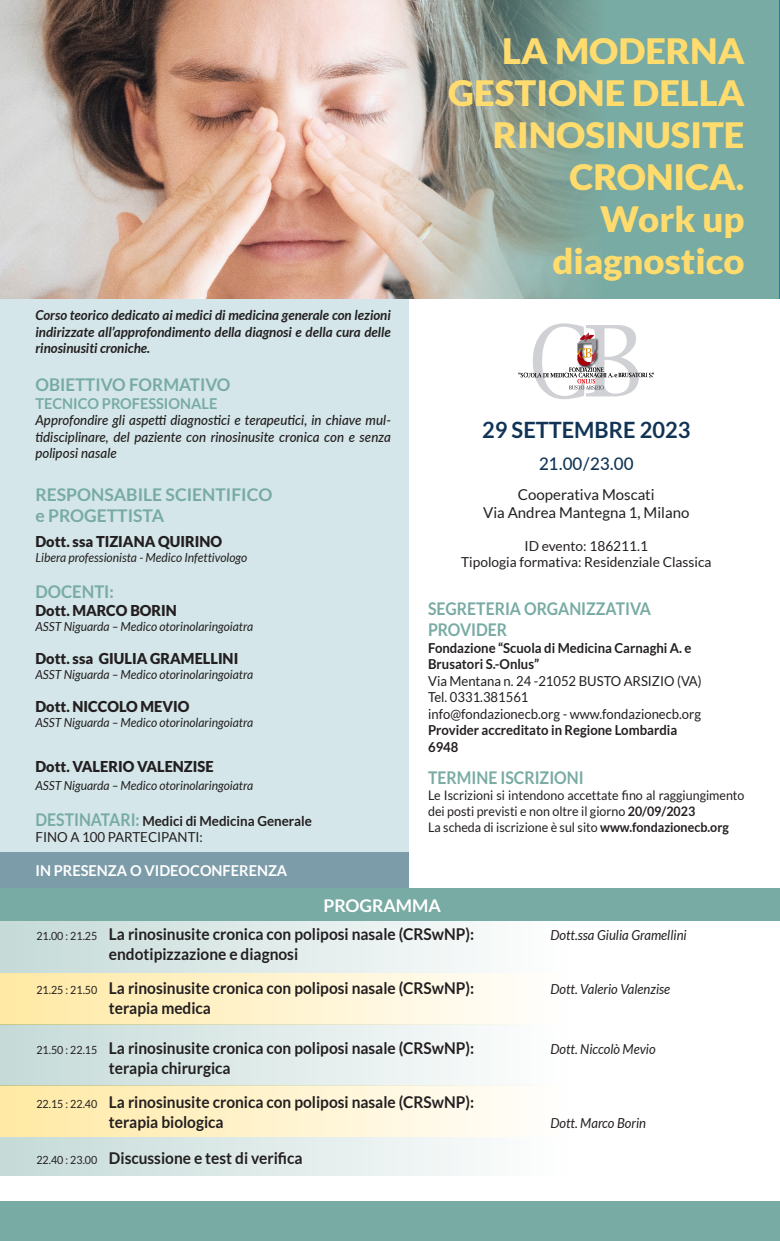
<style>
.page{position:relative;width:780px;height:1241px;background:#fff}
.page>*{position:absolute;margin:0;border:0;box-sizing:border-box;transform-origin:0 0}
.t1{font:900 35px "Lato";color:#ffdc6d;scale:1.04 1}
.t2{font:700 22.5px "Lato";color:#113456}
.t3{font:700 17.5px "Lato";color:#78aba3}
.t4{font:700 17.5px "Lato";color:#78aba3;scale:.9 1}
.t5{font:500 17.5px "Lato";color:#113456}
.t6{font:700 17.5px "Lato";color:#fff}
.t7{font:700 17.5px "Lato";color:#78aba3;scale:.95 1}
.t8{font:700 16.25px "Lato";color:#231f20;scale:.95 1}
.t9{font:900 15px "Lato";color:#231f20}
.t10{font:15px "Lato";color:#231f20}
.t11{font:700 15px "Lato";color:#fff}
.t12{font:700 15px "Lato";color:#78aba3}
.t13{font:italic 700 13.75px/16.5px "Lato";color:#231f20;text-align:justify}
.t14{font:italic 500 13.75px/16.5px "Lato";color:#231f20;text-align:justify}
.t15{font:700 13.75px/16.5px "Lato";color:#231f20;scale:.95 1}
.t16{font:13.75px "Lato";color:#231f20;scale:.95 1}
.t17{font:13.75px "Lato";color:#231f20}
.t18{font:italic 13.75px "Lato";color:#231f20;scale:.95 1}
.t19{font:700 13.75px "Lato";color:#231f20}
.t20{font:13.12px/15.8px "Lato";color:#231f20;scale:.95 1}
.t21{font:italic 12.5px "Lato";color:#231f20}
.s1{font-size:17.5px;color:#78aba3}
.s2{font-weight:700}
.s3{font-weight:400;font-size:11.25px}
</style>
<div class="page">
<div style="left:0;top:299px;width:409px;height:596px;background:#d4e6e9"></div>
<div style="left:0;top:851px;width:409px;height:37px;background:#7d9ca9"></div>
<div style="left:0;top:1200px;width:780px;height:40px;background:#78aba3"></div>
<div style="left:1px;top:0;width:778px;height:299px;background:#78aba3"></div>
<img style="left:1px;top:0;width:590px;height:299px">
<svg style="left:518px;top:323px;width:136px;height:76px"></svg>
<div style="left:0;top:972px;width:568px;height:52px;background:linear-gradient(to right,#ffe9a3,#fffefe)"></div>
<div style="left:1px;top:1085px;width:568px;height:52px;background:linear-gradient(to right,#ffe9a3,#fffefe)"></div>
<div style="left:1px;top:920px;width:568px;height:52px;background:linear-gradient(to right,#c5dbd8,#fefefe)"></div>
<div style="left:0;top:1024px;width:568px;height:61px;background:linear-gradient(to right,#c5dbd8,#fefefe)"></div>
<div style="left:0;top:1137px;width:568px;height:38px;background:linear-gradient(to right,#c5dbd8,#fefefe)"></div>
<div style="left:0;top:888px;width:780px;height:32px;background:#78aba3"></div>
<p class="t13" style="left:35px;top:307px;width:357px">Corso teorico dedicato ai medici di medicina generale con lezioni indirizzate all’approfondimento della diagnosi e della cura delle rinosinusiti croniche.</p>
<p class="t3" style="left:35px;top:374px;width:196px">OBIETTIVO FORMATIVO</p>
<p class="t12" style="left:35px;top:394px;width:183px">TECNICO PROFESSIONALE</p>
<p class="t14" style="left:35px;top:411px;width:357px">Approfondire gli aspetti diagnostici e terapeutici, in chiave mul&shy;tidisciplinare, del paziente con rinosinusite cronica con e senza poliposi nasale</p>
<p class="t3" style="left:35px;top:484px;width:238px">RESPONSABILE SCIENTIFICO</p>
<p class="t3" style="left:35px;top:505px;width:130px">e PROGETTISTA</p>
<p class="t9" style="left:35px;top:533px;width:188px">Dott. ssa TIZIANA QUIRINO</p>
<p class="t21" style="left:35px;top:550px;width:213px">Libera professionista - Medico Infettivologo</p>
<p class="t7" style="left:35px;top:581px;width:84px">DOCENTI:</p>
<p class="t9" style="left:35px;top:602px;width:143px">Dott. MARCO BORIN</p>
<p class="t21" style="left:35px;top:619px;width:219px">ASST Niguarda – Medico otorinolaringoiatra</p>
<p class="t9" style="left:35px;top:650px;width:204px">Dott. ssa GIULIA GRAMELLINI</p>
<p class="t21" style="left:35px;top:667px;width:219px">ASST Niguarda – Medico otorinolaringoiatra</p>
<p class="t9" style="left:35px;top:698px;width:155px">Dott. NICCOLO MEVIO</p>
<p class="t21" style="left:35px;top:715px;width:219px">ASST Niguarda – Medico otorinolaringoiatra</p>
<p class="t9" style="left:35px;top:757px;width:180px">Dott. VALERIO VALENZISE</p>
<p class="t21" style="left:35px;top:778px;width:219px">ASST Niguarda – Medico otorinolaringoiatra</p>
<p class="t19" style="left:35px;top:812px;width:278px"><span class="s1">DESTINATARI:</span> Medici di Medicina Generale</p>
<p class="t17" style="left:35px;top:829px;width:169px">FINO A 100 PARTECIPANTI:</p>
<p class="t11" style="left:35px;top:862px;width:253px">IN PRESENZA O VIDEOCONFERENZA</p>
<p class="t1" style="left:502px;top:30px;width:234px">LA MODERNA</p>
<p class="t1" style="left:448px;top:72px;width:286px">GESTIONE DELLA</p>
<p class="t1" style="left:493px;top:114px;width:243px">RINOSINUSITE</p>
<p class="t1" style="left:569px;top:156px;width:170px">CRONICA.</p>
<p class="t1" style="left:600px;top:198px;width:140px">Work up</p>
<p class="t1" style="left:552px;top:240px;width:186px">diagnostico</p>
<p class="t2" style="left:482px;top:417px;width:210px">29 SETTEMBRE 2023</p>
<p class="t5" style="left:539px;top:451px;width:96px">21.00/23.00</p>
<p class="t10" style="left:518px;top:486px;width:138px">Cooperativa Moscati</p>
<p class="t10" style="left:483px;top:504px;width:208px">Via Andrea Mantegna 1, Milano</p>
<p class="t17" style="left:524px;top:538px;width:125px">ID evento: 186211.1</p>
<p class="t17" style="left:461px;top:554px;width:252px">Tipologia formativa: Residenziale Classica</p>
<p class="t4" style="left:428px;top:599px;width:249px">SEGRETERIA ORGANIZZATIVA</p>
<p class="t4" style="left:428px;top:620px;width:89px">PROVIDER</p>
<p class="t15" style="left:428px;top:639px;width:279px">Fondazione “Scuola di Medicina Carnaghi A. e</p>
<p class="t15" style="left:428px;top:655px;width:118px">Brusatori S.-Onlus”</p>
<p class="t16" style="left:428px;top:673px;width:289px">Via Mentana n. 24 -21052 BUSTO ARSIZIO (VA)</p>
<p class="t16" style="left:428px;top:689px;width:107px">Tel. 0331.381561</p>
<p class="t16" style="left:428px;top:706px;width:289px">info@fondazionecb.org - www.fondazionecb.org</p>
<p class="t15" style="left:428px;top:721px;width:264px">Provider accreditato in Regione Lombardia<br>6948</p>
<p class="t4" style="left:428px;top:767px;width:174px">TERMINE ISCRIZIONI</p>
<p class="t20" style="left:428px;top:787px;width:334px">Le Iscrizioni si intendono accettate fino al raggiungimento dei posti previsti e non oltre il giorno <span class="s2">20/09/2023</span></p>
<p class="t20" style="left:428px;top:818px;width:318px">La scheda di iscrizione è sul sito <span class="s2">www.fondazionecb.org</span></p>
<p class="t6" style="left:323px;top:895px;width:119px">PROGRAMMA</p>
<p class="t8" style="left:36px;top:924px;width:462px"><span class="s3">21.00 : 21.25</span> La rinosinusite cronica con poliposi nasale (CRSwNP):</p>
<p class="t18" style="left:550px;top:927px;width:145px">Dott.ssa Giulia Gramellini</p>
<p class="t8" style="left:109px;top:944px;width:201px">endotipizzazione e diagnosi</p>
<p class="t8" style="left:36px;top:978px;width:462px"><span class="s3">21.25 : 21.50</span> La rinosinusite cronica con poliposi nasale (CRSwNP):</p>
<p class="t18" style="left:550px;top:981px;width:128px">Dott. Valerio Valenzise</p>
<p class="t8" style="left:109px;top:998px;width:109px">terapia medica</p>
<p class="t8" style="left:36px;top:1038px;width:462px"><span class="s3">21.50 : 22.15</span> La rinosinusite cronica con poliposi nasale (CRSwNP):</p>
<p class="t18" style="left:550px;top:1041px;width:112px">Dott. Niccolò Mevio</p>
<p class="t8" style="left:109px;top:1058px;width:130px">terapia chirurgica</p>
<p class="t8" style="left:36px;top:1092px;width:462px"><span class="s3">22.15 : 22.40</span> La rinosinusite cronica con poliposi nasale (CRSwNP):</p>
<p class="t8" style="left:109px;top:1112px;width:122px">terapia biologica</p>
<p class="t18" style="left:550px;top:1114px;width:102px">Dott. Marco Borin</p>
<p class="t8" style="left:36px;top:1148px;width:282px"><span class="s3">22.40 : 23.00</span> Discussione e test di verifica</p>
</div>
